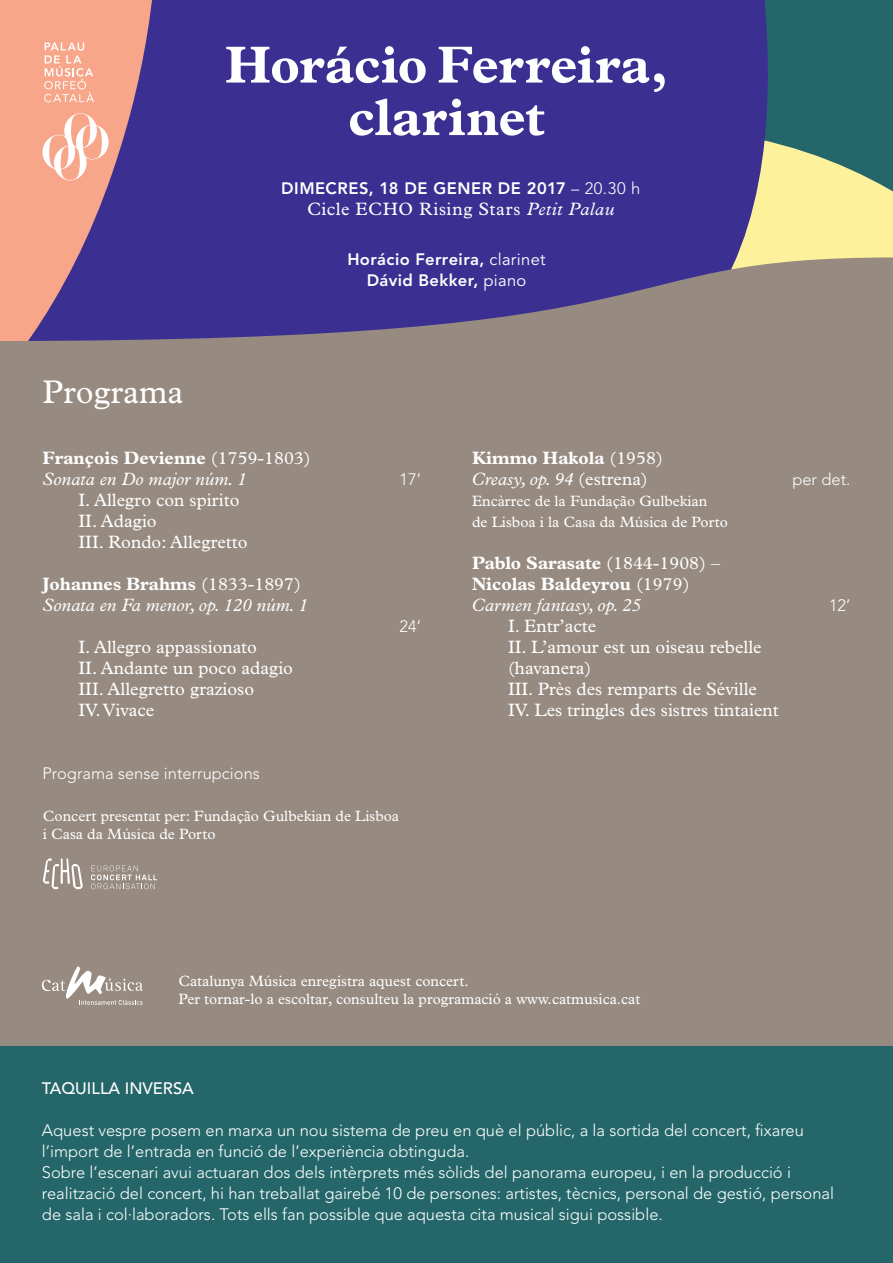
<style>
.page{position:relative;width:893px;height:1263px;background:#968a81}
.page>*{position:absolute;margin:0;border:0;box-sizing:border-box;transform-origin:0 0}
.t1{font:700 52.5px/52.5px "Plantin Std";letter-spacing:-.005em;color:#fff;text-align:center}
.t2{font:33px "Plantin Std";color:#fff}
.t3{font:18px/21px "Plantin Std";color:#fff}
.t4{font:italic 18px/21px "Plantin Std";color:#fff}
.t5{font:700 18px/21px "Plantin Std";color:#fff}
.t6{font:18px "Plantin Std";letter-spacing:.03em;color:#fff}
.t7{font:300 16.5px/21px "Avenir LT Std";color:#fff}
.t8{font:800 16.5px/21px "Avenir LT Std";letter-spacing:.03em;color:#fff;text-align:center}
.t9{font:500 16.5px "Avenir LT Std";color:#fff}
.t10{font:15px/18px "Plantin Std";color:#fff}
.s1{font-weight:300}
.s2{font-style:italic}
.s3{font-weight:400}
.s4{font-weight:700;font-style:normal}
.s5{font-style:normal}
.s6{font-weight:700}
.s7{font-weight:400;font-style:italic}
</style>
<div class="page">
<svg style="left:832px;top:0;width:61px;height:257px;background:#689278"></svg>
<svg style="left:256px;top:0;width:576px;height:257px;background:#443e8f"></svg>
<svg style="left:0;top:0;width:256px;height:257px;background:#89608e"></svg>
<svg style="left:44px;top:43px;width:50px;height:59px;background:#f9b7a0"></svg>
<svg style="left:43px;top:113px;width:66px;height:67px;background:#f9bfab"></svg>
<svg style="left:0;top:257px;width:893px;height:84px;fill:#3b3092"></svg>
<svg style="left:42px;top:966px;width:101px;height:39px"></svg>
<svg style="left:43px;top:858px;width:40px;height:31px"></svg>
<svg style="left:91px;top:865px;width:66px;height:24px"></svg>
<div style="left:0;top:1046px;width:893px;height:217px;background:#246669"></div>
<h1 class="t1" style="left:225px;top:38px;width:445px">Horácio Ferreira, clarinet</h1>
<p class="t8" style="left:281px;top:177px;width:360px">Dimecres, 18 de gener de 2017 <span class="s1">– 20.30 h</span></p>
<p class="t6" style="left:307px;top:198px;width:309px">Cicle ECHO Rising Stars <span class="s2">Petit Palau</span></p>
<p class="t8" style="left:347px;top:249px;width:200px">Horácio Ferreira, <span class="s3">clarinet<br></span>Dávid Bekker, <span class="s3">piano</span></p>
<h2 class="t2" style="left:43px;top:373px;width:142px">Programa</h2>
<p class="t4" style="left:43px;top:447px;width:270px"><span class="s4">François Devienne</span> <span class="s5">(1759-1803)<br></span>Sonata en Do major núm. 1</p>
<p class="t3" style="left:79px;top:490px;width:171px">I. Allegro con spirito<br>II. Adagio<br>III. Rondo: Allegretto</p>
<p class="t4" style="left:43px;top:573px;width:267px"><span class="s4">Johannes Brahms</span> <span class="s5">(1833-1897)<br></span>Sonata en Fa menor, op. 120 núm. 1</p>
<p class="t3" style="left:79px;top:637px;width:216px">I. Allegro appassionato<br>II. Andante un poco adagio<br>III. Allegretto grazioso<br>IV. Vivace</p>
<p class="t7" style="left:43px;top:763px;width:219px">Programa sense interrupcions</p>
<p class="t7" style="left:399px;top:469px;width:23px">17’</p>
<p class="t7" style="left:399px;top:616px;width:23px">24’</p>
<p class="t10" style="left:43px;top:807px;width:358px">Concert presentat per: Fundação Gulbekian de Lisboa i Casa da Música de Porto</p>
<p class="t3" style="left:472px;top:448px;width:193px"><span class="s6">Kimmo Hakola</span> (1958)<br><span class="s2">Creasy, op. 94</span> (estrena)</p>
<p class="t10" style="left:472px;top:491px;width:257px;line-height:21px">Encàrrec de la Fundação Gulbekian<br>de Lisboa i la Casa da Música de Porto</p>
<p class="t5" style="left:472px;top:552px;width:250px">Pablo Sarasate <span class="s3">(1844-1908) –<br></span>Nicolas Baldeyrou <span class="s3">(1979)<br></span><span class="s7">Carmen fantasy, op. 25</span></p>
<p class="t3" style="left:508px;top:616px;width:272px">I. Entr’acte<br>II. L’amour est un oiseau rebelle (havanera)<br>III. Près des remparts de Séville<br>IV. Les tringles des sistres tintaient</p>
<p class="t7" style="left:792px;top:469px;width:60px">per det.</p>
<p class="t7" style="left:829px;top:595px;width:23px">12’</p>
<p class="t10" style="left:179px;top:972px;width:463px">Catalunya Música enregistra aquest concert.<br>Per tornar-lo a escoltar, consulteu la programació a www.catmusica.cat</p>
<p class="t9" style="left:42px;top:1078px;width:153px">TAQUILLA INVERSA</p>
<p class="t7" style="left:42px;top:1119px;width:794px">Aquest vespre posem en marxa un nou sistema de preu en què el públic, a la sortida del concert, fixareu l’import de l’entrada en funció de l’experiència obtinguda.<br>Sobre l’escenari avui actuaran dos dels intèrprets més sòlids del panorama europeu, i en la producció i realització del concert, hi han treballat gairebé 10 de persones: artistes, tècnics, personal de gestió, personal de sala i col·laboradors. Tots ells fan possible que aquesta cita musical sigui possible.</p>
</div>
